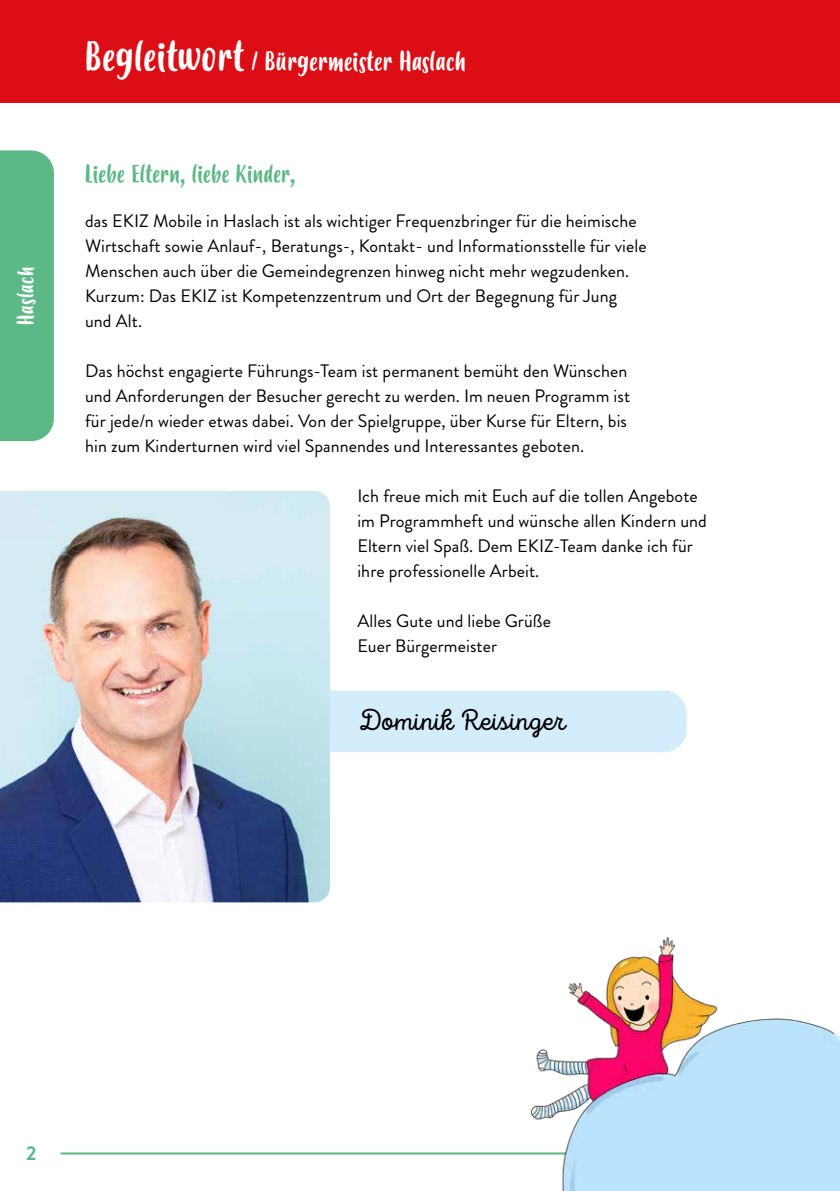
<style>
.page{position:relative;width:840px;height:1191px;background:#fff}
.page>*{position:absolute;margin:0;border:0;box-sizing:border-box;transform-origin:0 0}
.t1{font:30px "Intro Script";color:#000}
.t2{font:26px "Budidaya";letter-spacing:.01em;color:#fff}
.t3{font:24px "Budidaya";letter-spacing:.01em;color:#5cb885}
.t4{font:22px "Budidaya";letter-spacing:.025em;color:#fff}
.t5{font:700 20px "Brandon Grotesque";color:#5cb885}
.t6{font:18px/25px "Brandon Grotesque";letter-spacing:.005em;color:#000}
.s1{font-size:40px}
</style>
<div class="page">
<div style="left:0;top:0;width:839px;height:102px;background:#dc0d15"></div>
<hr style="left:60px;top:1152px;width:779px;height:2px;background:#5cb885">
<div style="left:71px;top:690px;width:615px;height:62px;background:#d4edfc;border-radius:23px"></div>
<img style="left:0;top:491px;width:330px;height:411px">
<img style="left:531px;top:937px;width:308px;height:254px">
<div style="left:0;top:150px;width:54px;height:292px;background:#5cb885"></div>
<p class="t4" style="left:13px;top:325px;width:59px;rotate:-90deg">Haslach</p>
<h2 class="t2" style="left:85px;top:46px;width:381px"><span class="s1">Begleitwort</span> / Bürgermeister Haslach</h2>
<h3 class="t3" style="left:85px;top:161px;width:211px">Liebe Eltern, liebe Kinder,</h3>
<p class="t6" style="left:85px;top:209px;width:562px">das EKIZ Mobile in Haslach ist als wichtiger Frequenzbringer für die heimische Wirtschaft sowie Anlauf-, Beratungs-, Kontakt- und Informationsstelle für viele Menschen auch über die Gemeindegrenzen hinweg nicht mehr wegzudenken.<br>Kurzum: Das EKIZ ist Kompetenzzentrum und Ort der Begegnung für Jung und Alt.</p>
<p class="t6" style="left:85px;top:359px;width:546px">Das höchst engagierte Führungs-Team ist permanent bemüht den Wünschen und Anforderungen der Besucher gerecht zu werden. Im neuen Programm ist für jede/n wieder etwas dabei. Von der Spielgruppe, über Kurse für Eltern, bis hin zum Kinderturnen wird viel Spannendes und Interessantes geboten.</p>
<p class="t6" style="left:357px;top:484px;width:351px">Ich freue mich mit Euch auf die tollen Angebote im Programmheft und wünsche allen Kindern und Eltern viel Spaß. Dem EKIZ-Team danke ich für ihre professionelle Arbeit.</p>
<p class="t6" style="left:357px;top:609px;width:195px">Alles Gute und liebe Grüße<br>Euer Bürgermeister</p>
<h1 class="t1" style="left:358px;top:702px;width:208px">Dominik Reisinger</h1>
<p class="t5" style="left:26px;top:1138px;width:12px">2</p>
</div>
